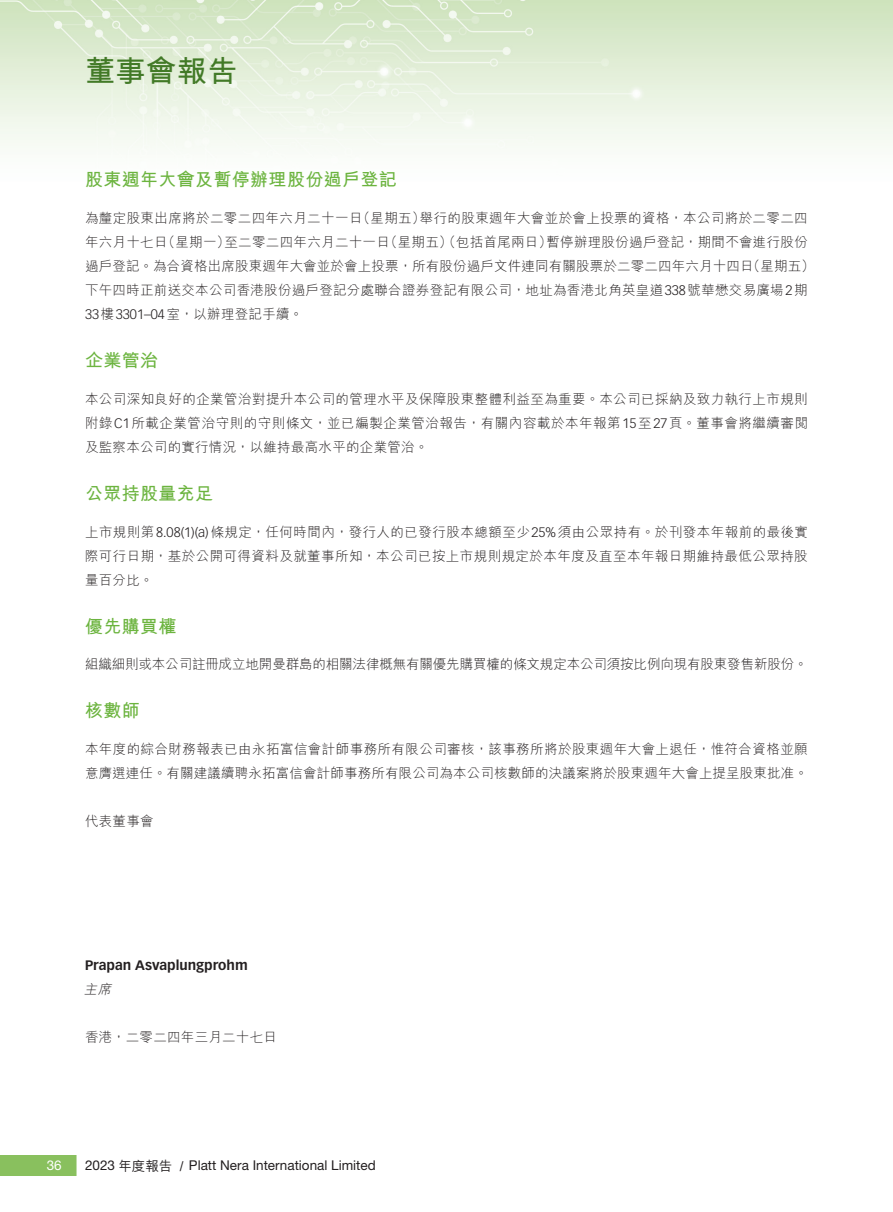
<style>
.page{position:relative;width:893px;height:1212px;background:#fff}
.page>*{position:absolute;margin:0;border:0;box-sizing:border-box;transform-origin:0 0}
.t1{font:700 30px "M Hei HK";letter-spacing:.02em;color:#427a27}
._01_H1{font:700 18px "M Hei HK";letter-spacing:.02em;color:#6cb43f}
._00_txt{font:300 13.5px/24px "M Hei HK";letter-spacing:.02em;color:#231f20}
._00_txt-2{font:300 13.5px "M Hei HK";letter-spacing:-.01em;color:#231f20}
.t2{font:13.5px "Helvetica Neue LT Std";color:#231f20}
._00_txt-3{font:700 13.5px "Vectora LT Std";color:#231f20}
.t3{font:13.5px "Helvetica Neue LT Std";color:#fff}
._00_txt-4{font:italic 300 13.5px "M Hei HK";color:#231f20}
.s1{font-family:"Vectora LT Std"}
.s2{font-family:"M Hei HK";font-weight:500}
</style>
<div class="page">
<img style="left:0;top:0;width:893px;height:148px">
<div style="left:0;top:1155px;width:77px;height:21px;background:#89c05e"></div>
<h1 class="t1" style="left:85px;top:49px;width:154px">董事會報告</h1>
<p class="_01_H1" style="left:85px;top:166px;width:313px">股東週年大會及暫停辦理股份過戶登記</p>
<p class="_00_txt" style="left:85px;top:206px;width:731px">為釐定股東出席將於二零二四年六月二十一日（星期五）舉行的股東週年大會並於會上投票的資格，本公司將於二零二四年六月十七日（星期一）至二零二四年六月二十一日（星期五）（包括首尾兩日）暫停辦理股份過戶登記，期間不會進行股份過戶登記。為合資格出席股東週年大會並於會上投票，所有股份過戶文件連同有關股票於二零二四年六月十四日（星期五）下午四時正前送交本公司香港股份過戶登記分處聯合證券登記有限公司，地址為香港北角英皇道<span class="s1">338</span>號華懋交易廣場<span class="s1">2</span>期<span class="s1">33</span>樓<span class="s1">3301–04</span>室，以辦理登記手續。</p>
<p class="_01_H1" style="left:85px;top:347px;width:75px">企業管治</p>
<p class="_00_txt" style="left:85px;top:387px;width:725px;text-align:justify">本公司深知良好的企業管治對提升本公司的管理水平及保障股東整體利益至為重要。本公司已採納及致力執行上市規則附錄<span class="s1">C1</span>所載企業管治守則的守則條文，並已編製企業管治報告，有關內容載於本年報第<span class="s1">15</span>至<span class="s1">27</span>頁。董事會將繼續審閱及監察本公司的實行情況，以維持最高水平的企業管治。</p>
<p class="_01_H1" style="left:85px;top:480px;width:130px">公眾持股量充足</p>
<p class="_00_txt" style="left:85px;top:519px;width:725px;text-align:justify">上市規則第<span class="s1">8.08(1)(a)</span>條規定，任何時間內，發行人的已發行股本總額至少<span class="s1">25%</span>須由公眾持有。於刊發本年報前的最後實際可行日期，基於公開可得資料及就董事所知，本公司已按上市規則規定於本年度及直至本年報日期維持最低公眾持股量百分比。</p>
<p class="_01_H1" style="left:85px;top:613px;width:93px">優先購買權</p>
<p class="_00_txt-2" style="left:85px;top:657px;width:724px">組織細則或本公司註冊成立地開曼群島的相關法律概無有關優先購買權的條文規定本公司須按比例向現有股東發售新股份。</p>
<p class="_01_H1" style="left:85px;top:697px;width:56px">核數師</p>
<p class="_00_txt" style="left:85px;top:737px;width:724px">本年度的綜合財務報表已由永拓富信會計師事務所有限公司審核，該事務所將於股東週年大會上退任，惟符合資格並願意膺選連任。有關建議續聘永拓富信會計師事務所有限公司為本公司核數師的決議案將於股東週年大會上提呈股東批准。</p>
<p class="_00_txt" style="left:85px;top:809px;width:70px">代表董事會</p>
<p class="_00_txt-3" style="left:85px;top:957px;width:164px">Prapan Asvaplungprohm</p>
<p class="_00_txt-4" style="left:84px;top:982px;width:32px">主席</p>
<p class="_00_txt" style="left:85px;top:1025px;width:193px">香港，二零二四年三月二十七日</p>
<p class="t3" style="left:47px;top:1157px;width:17px">36</p>
<p class="t2" style="left:85px;top:1157px;width:292px">2023 <span class="s2">年度報告 /</span> Platt Nera International Limited</p>
</div>
